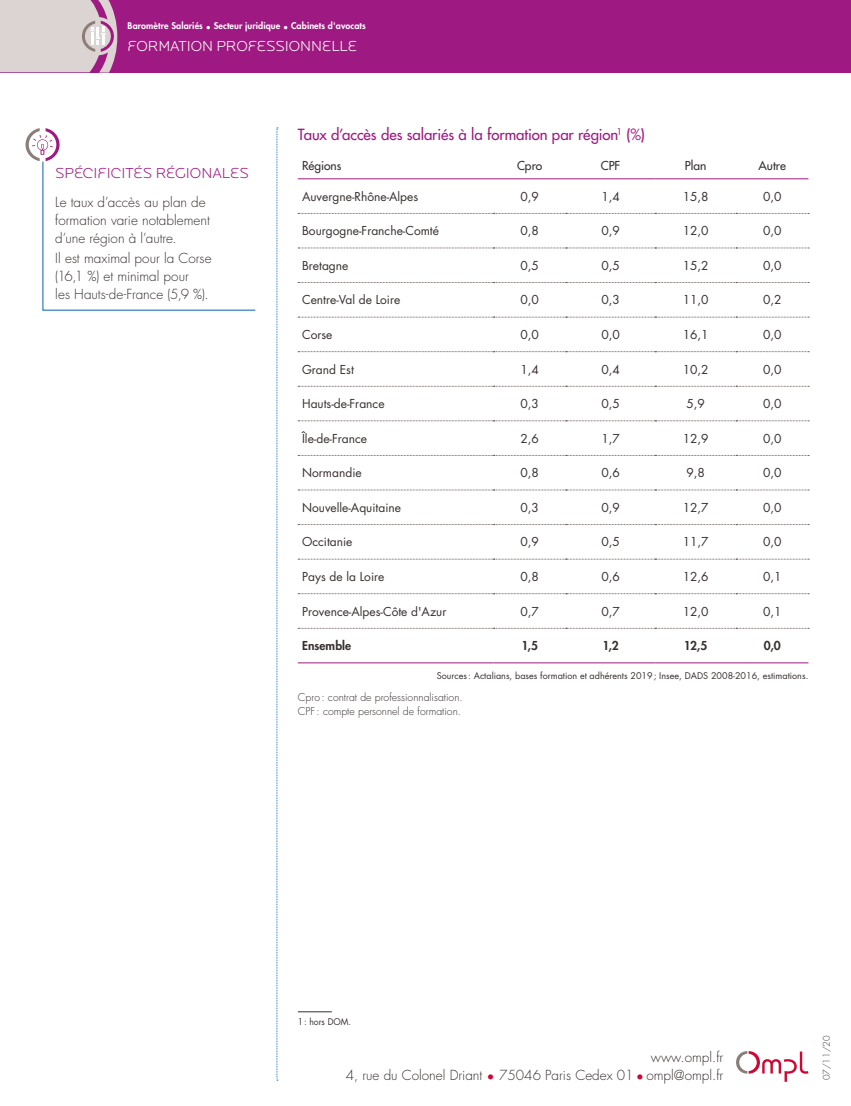
<style>
.page{position:relative;width:851px;height:1106px;background:#fff}
.page>*{position:absolute;margin:0;border:0;box-sizing:border-box;transform-origin:0 0}
.titre_tab_graph{font:500 15px "Futura Std";letter-spacing:-.005em;color:#9e1981}
.Grand_titre_verso{font:300 15px "Locator Display";letter-spacing:-.01em;color:#fff}
.titre_CDV_exergue{font:300 15px "Locator Display";letter-spacing:-.01em;color:#9e1981}
.Texte_exergue{font:300 13.5px/18px "Futura Std";color:#37302f}
.texte_tableau{font:12px "Futura Std";color:#37302f}
.TABLEAU-texte_BOOK{font:500 12px "Futura Std";letter-spacing:-.005em;color:#37302f}
.texte_tableau_entete{font:800 12px "Futura Std";letter-spacing:.005em;color:#37302f}
.Texte_def_sans_loupe{font:300 10.5px "Futura Std";color:#37302f}
.SOURCES{font:9px "Futura Std";color:#37302f}
.t1{font:800 9px "Futura Std";letter-spacing:.01em;color:#fff}
.NOTE_BAS_PAGE{font:9px "Futura Std";color:#37302f;scale:.95 1}
.t2{font:300 9px "Futura Std";color:#37302f}
.s1{color:#cc0935}
</style>
<div class="page">
<div style="left:0;top:0;width:850px;height:72px;background:#9e1981"></div>
<svg style="left:276px;top:128px;width:2px;height:952px"></svg>
<svg style="left:0;top:0;width:117px;height:73px"></svg>
<hr style="left:298px;top:1011px;width:34px;height:1px;background:#37302f">
<svg style="left:298px;top:213px;width:511px;height:1px"></svg>
<svg style="left:298px;top:248px;width:511px;height:1px"></svg>
<svg style="left:298px;top:282px;width:511px;height:1px"></svg>
<svg style="left:298px;top:317px;width:511px;height:1px"></svg>
<svg style="left:298px;top:351px;width:511px;height:1px"></svg>
<svg style="left:298px;top:386px;width:511px;height:1px"></svg>
<svg style="left:298px;top:420px;width:511px;height:1px"></svg>
<svg style="left:298px;top:455px;width:511px;height:1px"></svg>
<svg style="left:298px;top:490px;width:511px;height:1px"></svg>
<svg style="left:298px;top:524px;width:511px;height:1px"></svg>
<svg style="left:298px;top:559px;width:511px;height:1px"></svg>
<svg style="left:298px;top:593px;width:511px;height:1px"></svg>
<hr style="left:298px;top:662px;width:195px;height:1px;background:#9e1981">
<hr style="left:493px;top:662px;width:73px;height:1px;background:#9e1981">
<hr style="left:566px;top:662px;width:89px;height:1px;background:#9e1981">
<hr style="left:655px;top:662px;width:81px;height:1px;background:#9e1981">
<hr style="left:736px;top:662px;width:72px;height:1px;background:#9e1981">
<svg style="left:298px;top:628px;width:511px;height:1px"></svg>
<hr style="left:298px;top:178px;width:195px;height:1px;background:#9e1981">
<hr style="left:493px;top:178px;width:73px;height:1px;background:#9e1981">
<hr style="left:566px;top:178px;width:89px;height:1px;background:#9e1981">
<hr style="left:655px;top:178px;width:81px;height:1px;background:#9e1981">
<hr style="left:736px;top:178px;width:72px;height:1px;background:#9e1981">
<svg style="left:26px;top:128px;width:230px;height:183px"></svg>
<svg style="left:736px;top:1051px;width:72px;height:30px"></svg>
<p class="t1" style="left:128px;top:20px;width:240px">Baromètre Salariés • Secteur juridique • Cabinets d'avocats</p>
<p class="Grand_titre_verso" style="left:128px;top:37px;width:231px">FORMATION PROFESSIONNELLE</p>
<p class="titre_CDV_exergue" style="left:55px;top:164px;width:195px">SPÉCIFICITÉS RÉGIONALES</p>
<p class="Texte_exergue" style="left:55px;top:193px;width:156px">Le taux d’accès au plan de formation varie notablement d’une région à l’autre.</p>
<p class="Texte_exergue" style="left:55px;top:249px;width:158px">Il est maximal pour la Corse (16,1 %) et minimal pour<br>les Hauts-de-France (5,9 %).</p>
<p class="titre_tab_graph" style="left:298px;top:125px;width:348px">Taux d’accès des salariés à la formation par région<sup>1</sup> (%)</p>
<p class="TABLEAU-texte_BOOK" style="left:302px;top:158px;width:41px">Régions</p>
<p class="TABLEAU-texte_BOOK" style="left:517px;top:158px;width:27px">Cpro</p>
<p class="TABLEAU-texte_BOOK" style="left:601px;top:158px;width:21px">CPF</p>
<p class="TABLEAU-texte_BOOK" style="left:684px;top:158px;width:23px">Plan</p>
<p class="TABLEAU-texte_BOOK" style="left:758px;top:158px;width:29px">Autre</p>
<p class="texte_tableau" style="left:302px;top:188px;width:118px">Auvergne-Rhône-Alpes</p>
<p class="texte_tableau" style="left:520px;top:188px;width:20px">0,9</p>
<p class="texte_tableau" style="left:601px;top:188px;width:20px">1,4</p>
<p class="texte_tableau" style="left:682px;top:188px;width:27px">15,8</p>
<p class="texte_tableau" style="left:762px;top:188px;width:20px">0,0</p>
<p class="texte_tableau" style="left:302px;top:223px;width:138px">Bourgogne-Franche-Comté</p>
<p class="texte_tableau" style="left:520px;top:223px;width:20px">0,8</p>
<p class="texte_tableau" style="left:601px;top:223px;width:20px">0,9</p>
<p class="texte_tableau" style="left:682px;top:223px;width:27px">12,0</p>
<p class="texte_tableau" style="left:762px;top:223px;width:20px">0,0</p>
<p class="texte_tableau" style="left:302px;top:258px;width:48px">Bretagne</p>
<p class="texte_tableau" style="left:520px;top:258px;width:20px">0,5</p>
<p class="texte_tableau" style="left:601px;top:258px;width:20px">0,5</p>
<p class="texte_tableau" style="left:682px;top:258px;width:27px">15,2</p>
<p class="texte_tableau" style="left:762px;top:258px;width:20px">0,0</p>
<p class="texte_tableau" style="left:302px;top:292px;width:100px">Centre-Val de Loire</p>
<p class="texte_tableau" style="left:520px;top:292px;width:20px">0,0</p>
<p class="texte_tableau" style="left:601px;top:292px;width:20px">0,3</p>
<p class="texte_tableau" style="left:682px;top:292px;width:27px">11,0</p>
<p class="texte_tableau" style="left:762px;top:292px;width:20px">0,2</p>
<p class="texte_tableau" style="left:302px;top:327px;width:32px">Corse</p>
<p class="texte_tableau" style="left:520px;top:327px;width:20px">0,0</p>
<p class="texte_tableau" style="left:601px;top:327px;width:20px">0,0</p>
<p class="texte_tableau" style="left:682px;top:327px;width:27px">16,1</p>
<p class="texte_tableau" style="left:762px;top:327px;width:20px">0,0</p>
<p class="texte_tableau" style="left:302px;top:361px;width:53px">Grand Est</p>
<p class="texte_tableau" style="left:520px;top:361px;width:20px">1,4</p>
<p class="texte_tableau" style="left:601px;top:361px;width:20px">0,4</p>
<p class="texte_tableau" style="left:682px;top:361px;width:27px">10,2</p>
<p class="texte_tableau" style="left:762px;top:361px;width:20px">0,0</p>
<p class="texte_tableau" style="left:302px;top:396px;width:84px">Hauts-de-France</p>
<p class="texte_tableau" style="left:520px;top:396px;width:20px">0,3</p>
<p class="texte_tableau" style="left:601px;top:396px;width:20px">0,5</p>
<p class="texte_tableau" style="left:686px;top:396px;width:20px">5,9</p>
<p class="texte_tableau" style="left:762px;top:396px;width:20px">0,0</p>
<p class="texte_tableau" style="left:302px;top:430px;width:66px">Île-de-France</p>
<p class="texte_tableau" style="left:520px;top:430px;width:20px">2,6</p>
<p class="texte_tableau" style="left:601px;top:430px;width:20px">1,7</p>
<p class="texte_tableau" style="left:682px;top:430px;width:27px">12,9</p>
<p class="texte_tableau" style="left:762px;top:430px;width:20px">0,0</p>
<p class="texte_tableau" style="left:302px;top:465px;width:61px">Normandie</p>
<p class="texte_tableau" style="left:520px;top:465px;width:20px">0,8</p>
<p class="texte_tableau" style="left:601px;top:465px;width:20px">0,6</p>
<p class="texte_tableau" style="left:686px;top:465px;width:20px">9,8</p>
<p class="texte_tableau" style="left:762px;top:465px;width:20px">0,0</p>
<p class="texte_tableau" style="left:302px;top:500px;width:100px">Nouvelle-Aquitaine</p>
<p class="texte_tableau" style="left:520px;top:500px;width:20px">0,3</p>
<p class="texte_tableau" style="left:601px;top:500px;width:20px">0,9</p>
<p class="texte_tableau" style="left:682px;top:500px;width:27px">12,7</p>
<p class="texte_tableau" style="left:762px;top:500px;width:20px">0,0</p>
<p class="texte_tableau" style="left:302px;top:534px;width:52px">Occitanie</p>
<p class="texte_tableau" style="left:520px;top:534px;width:20px">0,9</p>
<p class="texte_tableau" style="left:601px;top:534px;width:20px">0,5</p>
<p class="texte_tableau" style="left:682px;top:534px;width:27px">11,7</p>
<p class="texte_tableau" style="left:762px;top:534px;width:20px">0,0</p>
<p class="texte_tableau" style="left:302px;top:569px;width:84px">Pays de la Loire</p>
<p class="texte_tableau" style="left:520px;top:569px;width:20px">0,8</p>
<p class="texte_tableau" style="left:601px;top:569px;width:20px">0,6</p>
<p class="texte_tableau" style="left:682px;top:569px;width:27px">12,6</p>
<p class="texte_tableau" style="left:762px;top:569px;width:20px">0,1</p>
<p class="texte_tableau" style="left:302px;top:603px;width:146px">Provence-Alpes-Côte d'Azur</p>
<p class="texte_tableau" style="left:520px;top:603px;width:20px">0,7</p>
<p class="texte_tableau" style="left:601px;top:603px;width:20px">0,7</p>
<p class="texte_tableau" style="left:682px;top:603px;width:27px">12,0</p>
<p class="texte_tableau" style="left:762px;top:603px;width:20px">0,1</p>
<p class="texte_tableau_entete" style="left:302px;top:638px;width:51px">Ensemble</p>
<p class="texte_tableau_entete" style="left:521px;top:638px;width:18px">1,5</p>
<p class="texte_tableau_entete" style="left:602px;top:638px;width:18px">1,2</p>
<p class="texte_tableau_entete" style="left:683px;top:638px;width:25px">12,5</p>
<p class="texte_tableau_entete" style="left:763px;top:638px;width:18px">0,0</p>
<p class="SOURCES" style="left:436px;top:670px;width:373px">Sources: Actalians, bases formation et adhérents 2019; Insee, DADS 2008-2016, estimations.</p>
<p class="Texte_def_sans_loupe" style="left:298px;top:691px;width:166px">Cpro: contrat de professionnalisation.</p>
<p class="Texte_def_sans_loupe" style="left:298px;top:704px;width:165px">CPF : compte personnel de formation.</p>
<p class="NOTE_BAS_PAGE" style="left:298px;top:1015px;width:58px">1: hors DOM.</p>
<p class="Texte_exergue" style="left:650px;top:1048px;width:74px">www.ompl.fr</p>
<p class="Texte_exergue" style="left:346px;top:1066px;width:379px">4, rue du Colonel Driant <span class="s1">•</span> 75046 Paris Cedex 01 <span class="s1">•</span> ompl@ompl.fr</p>
<p class="t2" style="left:820px;top:1080px;width:46px;rotate:-90deg">07/11/20</p>
</div>
